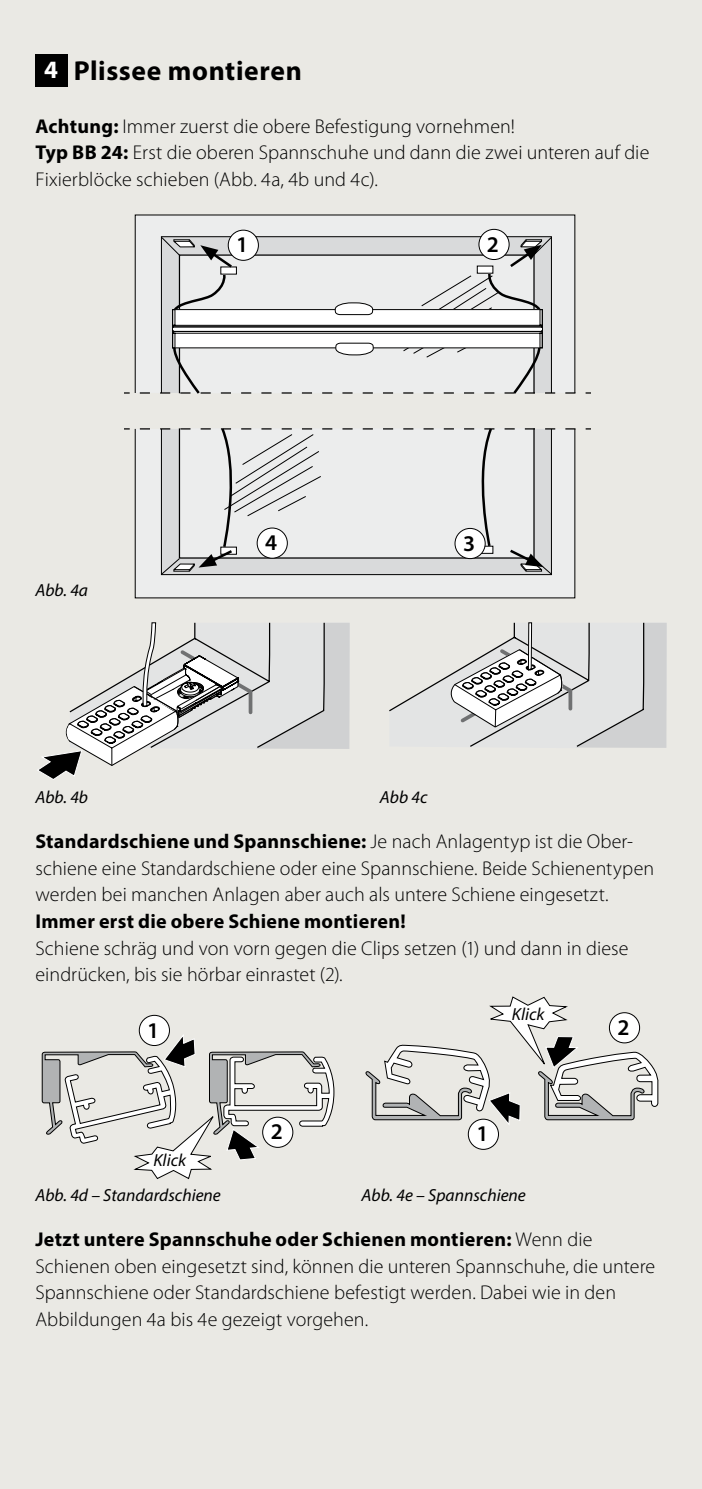
<style>
.page{position:relative;width:702px;height:1489px;background:#fff}
.page>*{position:absolute;margin:0;border:0;box-sizing:border-box;transform-origin:0 0}
.t1{font:700 27.5px "Myriad Pro";letter-spacing:.02em;color:#000}
.t2{font:600 22.5px "Myriad Pro";color:#000}
.t3{font:300 20px/26.5px "Myriad Pro";letter-spacing:.005em;color:#000}
.t4{font:700 20px "Myriad Pro";letter-spacing:.015em;color:#000}
.t5{font:italic 17.5px "Myriad Pro";color:#000}
.s1{font-size:25px;color:#fff}
.s2{font-weight:700}
</style>
<div class="page">
<div style="left:0;top:0;width:702px;height:1488px;background:#eae9e4"></div>
<div style="left:135px;top:428px;width:440px;height:170px;background:#eceded"></div>
<div style="left:135px;top:215px;width:440px;height:178px;background:#eceded"></div>
<svg style="left:161px;top:237px;width:391px;height:338px"></svg>
<svg style="left:37px;top:622px;width:312px;height:158px"></svg>
<svg style="left:389px;top:622px;width:277px;height:126px"></svg>
<svg style="left:124px;top:239px;width:466px;height:157px"></svg>
<svg style="left:124px;top:425px;width:466px;height:146px"></svg>
<div style="left:228px;top:230px;width:30px;height:30px;background:#fff;border-radius:50%"></div>
<div style="left:228px;top:230px;width:31px;height:31px;border:1px solid #000;border-radius:50%"></div>
<div style="left:479px;top:229px;width:30px;height:30px;background:#fff;border-radius:50%"></div>
<div style="left:478px;top:229px;width:31px;height:31px;border:1px solid #000;border-radius:50%"></div>
<div style="left:455px;top:528px;width:30px;height:30px;background:#fff;border-radius:50%"></div>
<div style="left:454px;top:528px;width:31px;height:31px;border:1px solid #000;border-radius:50%"></div>
<div style="left:257px;top:528px;width:30px;height:30px;background:#fff;border-radius:50%"></div>
<div style="left:257px;top:527px;width:30px;height:31px;border:1px solid #000;border-radius:50%"></div>
<div style="left:139px;top:1015px;width:30px;height:30px;background:#fff;border-radius:50%"></div>
<div style="left:139px;top:1014px;width:31px;height:31px;border:1px solid #000;border-radius:50%"></div>
<div style="left:468px;top:1119px;width:30px;height:30px;background:#fff;border-radius:50%"></div>
<div style="left:468px;top:1118px;width:31px;height:31px;border:1px solid #000;border-radius:50%"></div>
<svg style="left:365px;top:996px;width:293px;height:129px"></svg>
<svg style="left:42px;top:1033px;width:292px;height:146px"></svg>
<div style="left:35px;top:55px;width:32px;height:32px;background:#000"></div>
<h1 class="t1" style="left:44px;top:52px;width:259px"><span class="s1">4</span> Plissee montieren</h1>
<p class="t3" style="left:35px;top:113px;width:615px"><span class="s2">Achtung:</span> Immer zuerst die obere Befestigung vornehmen!<br><span class="s2">Typ BB 24:</span> Erst die oberen Spannschuhe und dann die zwei unteren auf die<br>Fixierblöcke schieben (Abb. 4a, 4b und 4c).</p>
<p class="t2" style="left:236px;top:230px;width:14px">1</p>
<p class="t2" style="left:487px;top:230px;width:14px">2</p>
<p class="t5" style="left:35px;top:579px;width:54px">Abb. 4a</p>
<p class="t2" style="left:265px;top:528px;width:14px">4</p>
<p class="t2" style="left:463px;top:528px;width:14px">3</p>
<p class="t5" style="left:35px;top:786px;width:54px">Abb. 4b</p>
<p class="t5" style="left:380px;top:786px;width:49px">Abb 4c</p>
<p class="t3" style="left:35px;top:828px;width:620px"><span class="s2">Standardschiene und Spannschiene:</span> Je nach Anlagentyp ist die Ober&shy;schiene eine Standardschiene oder eine Spannschiene. Beide Schienentypen werden bei manchen Anlagen aber auch als untere Schiene eingesetzt.</p>
<p class="t4" style="left:35px;top:908px;width:372px">Immer erst die obere Schiene montieren!</p>
<p class="t3" style="left:35px;top:934px;width:594px">Schiene schräg und von vorn gegen die Clips setzen (1) und dann in diese eindrücken, bis sie hörbar einrastet (2).</p>
<p class="t2" style="left:147px;top:1015px;width:14px">1</p>
<p class="t5" style="left:153px;top:1149px;width:34px">Klick</p>
<p class="t5" style="left:512px;top:1003px;width:34px">Klick</p>
<p class="t2" style="left:271px;top:1117px;width:14px">2</p>
<p class="t2" style="left:476px;top:1119px;width:14px">1</p>
<p class="t5" style="left:35px;top:1184px;width:187px">Abb. 4d – Standardschiene</p>
<p class="t5" style="left:361px;top:1184px;width:166px">Abb. 4e – Spannschiene</p>
<p class="t2" style="left:617px;top:1012px;width:14px">2</p>
<p class="t3" style="left:35px;top:1226px;width:621px"><span class="s2">Jetzt untere Spannschuhe oder Schienen montieren:</span> Wenn die Schienen oben eingesetzt sind, können die unteren Spannschuhe, die untere Spannschiene oder Standardschiene befestigt werden. Dabei wie in den Abbildungen 4a bis 4e gezeigt vorgehen.</p>
</div>
